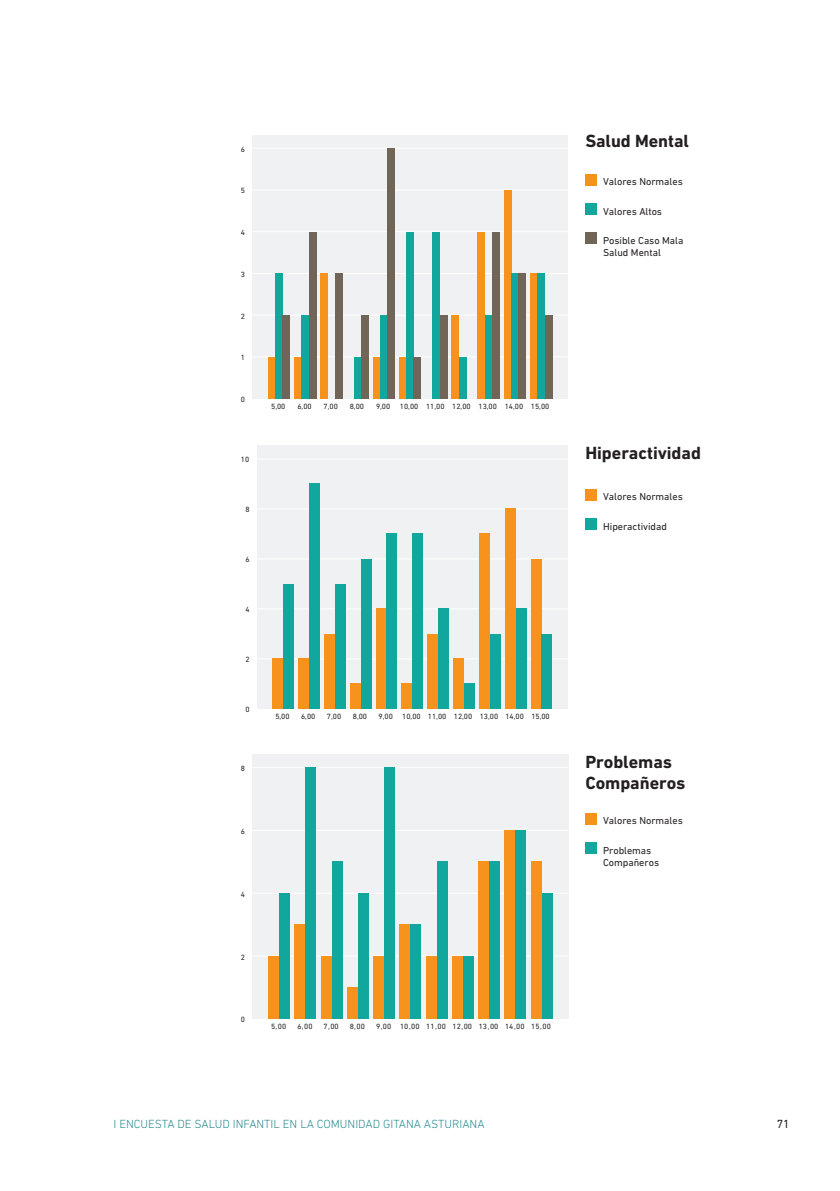
<style>
.page{position:relative;width:840px;height:1191px;background:#fff}
.page>*{position:absolute;margin:0;border:0;box-sizing:border-box;transform-origin:0 0}
.t1{font:700 18px/21.6px "DIN Next W1 G";color:#231f20}
.t2{font:300 12px "DIN Next W1 G";color:#2a8c92}
.t3{font:12px "DIN Next W1 G";color:#231f20}
.t4{font:10.2px/12.2px "DIN Next W1 G";color:#231f20}
.t5{font:7.6px "DIN Next W1 G";color:#231f20}
</style>
<div class="page">
<div style="left:252px;top:754px;width:316px;height:264px;background:#f0f1f2"></div>
<hr style="left:247px;top:955px;width:321px;height:1px;background:#fff">
<hr style="left:247px;top:893px;width:321px;height:1px;background:#fff">
<hr style="left:247px;top:830px;width:321px;height:1px;background:#fff">
<hr style="left:247px;top:767px;width:321px;height:1px;background:#fff">
<div style="left:257px;top:446px;width:310px;height:263px;background:#f0f1f2"></div>
<hr style="left:251px;top:658px;width:316px;height:1px;background:#fff">
<hr style="left:251px;top:608px;width:316px;height:1px;background:#fff">
<hr style="left:251px;top:558px;width:316px;height:1px;background:#fff">
<hr style="left:251px;top:508px;width:316px;height:1px;background:#fff">
<hr style="left:251px;top:459px;width:316px;height:1px;background:#fff">
<div style="left:252px;top:135px;width:315px;height:264px;background:#f0f1f2"></div>
<hr style="left:247px;top:356px;width:320px;height:1px;background:#fff">
<hr style="left:247px;top:315px;width:320px;height:1px;background:#fff">
<hr style="left:247px;top:273px;width:320px;height:1px;background:#fff">
<hr style="left:247px;top:231px;width:320px;height:1px;background:#fff">
<hr style="left:247px;top:190px;width:320px;height:1px;background:#fff">
<hr style="left:247px;top:148px;width:320px;height:1px;background:#fff">
<div style="left:272px;top:659px;width:11px;height:50px;background:#f7931d"></div>
<div style="left:298px;top:659px;width:11px;height:50px;background:#f7931d"></div>
<div style="left:324px;top:634px;width:11px;height:75px;background:#f7931d"></div>
<div style="left:350px;top:684px;width:10px;height:25px;background:#f7931d"></div>
<div style="left:375px;top:609px;width:11px;height:100px;background:#f7931d"></div>
<div style="left:401px;top:684px;width:11px;height:25px;background:#f7931d"></div>
<div style="left:427px;top:634px;width:11px;height:75px;background:#f7931d"></div>
<div style="left:453px;top:659px;width:11px;height:50px;background:#f7931d"></div>
<div style="left:479px;top:534px;width:10px;height:175px;background:#f7931d"></div>
<div style="left:504px;top:509px;width:11px;height:200px;background:#f7931d"></div>
<div style="left:530px;top:559px;width:11px;height:150px;background:#f7931d"></div>
<div style="left:283px;top:584px;width:11px;height:125px;background:#12a79d"></div>
<div style="left:309px;top:484px;width:11px;height:225px;background:#12a79d"></div>
<div style="left:335px;top:584px;width:10px;height:125px;background:#12a79d"></div>
<div style="left:360px;top:559px;width:11px;height:150px;background:#12a79d"></div>
<div style="left:386px;top:534px;width:11px;height:175px;background:#12a79d"></div>
<div style="left:412px;top:534px;width:11px;height:175px;background:#12a79d"></div>
<div style="left:438px;top:609px;width:10px;height:100px;background:#12a79d"></div>
<div style="left:464px;top:684px;width:10px;height:25px;background:#12a79d"></div>
<div style="left:489px;top:634px;width:11px;height:75px;background:#12a79d"></div>
<div style="left:515px;top:609px;width:11px;height:100px;background:#12a79d"></div>
<div style="left:541px;top:634px;width:11px;height:75px;background:#12a79d"></div>
<div style="left:585px;top:174px;width:11px;height:12px;background:#f7931d"></div>
<div style="left:585px;top:203px;width:11px;height:12px;background:#12a79d"></div>
<div style="left:585px;top:232px;width:11px;height:12px;background:#716557"></div>
<div style="left:585px;top:489px;width:11px;height:12px;background:#f7931d"></div>
<div style="left:585px;top:518px;width:11px;height:12px;background:#12a79d"></div>
<div style="left:585px;top:813px;width:11px;height:12px;background:#f7931d"></div>
<div style="left:585px;top:842px;width:11px;height:12px;background:#12a79d"></div>
<div style="left:268px;top:357px;width:7px;height:42px;background:#f7931d"></div>
<div style="left:294px;top:357px;width:7px;height:42px;background:#f7931d"></div>
<div style="left:320px;top:273px;width:8px;height:126px;background:#f7931d"></div>
<div style="left:373px;top:357px;width:7px;height:42px;background:#f7931d"></div>
<div style="left:399px;top:357px;width:7px;height:42px;background:#f7931d"></div>
<div style="left:451px;top:315px;width:7px;height:84px;background:#f7931d"></div>
<div style="left:477px;top:232px;width:8px;height:167px;background:#f7931d"></div>
<div style="left:503px;top:190px;width:8px;height:209px;background:#f7931d"></div>
<div style="left:530px;top:273px;width:7px;height:126px;background:#f7931d"></div>
<div style="left:275px;top:273px;width:7px;height:126px;background:#12a79d"></div>
<div style="left:301px;top:315px;width:8px;height:84px;background:#12a79d"></div>
<div style="left:354px;top:357px;width:7px;height:42px;background:#12a79d"></div>
<div style="left:380px;top:315px;width:7px;height:84px;background:#12a79d"></div>
<div style="left:406px;top:232px;width:7px;height:167px;background:#12a79d"></div>
<div style="left:432px;top:232px;width:7px;height:167px;background:#12a79d"></div>
<div style="left:458px;top:357px;width:8px;height:42px;background:#12a79d"></div>
<div style="left:485px;top:315px;width:7px;height:84px;background:#12a79d"></div>
<div style="left:511px;top:273px;width:7px;height:126px;background:#12a79d"></div>
<div style="left:537px;top:273px;width:7px;height:126px;background:#12a79d"></div>
<div style="left:282px;top:315px;width:8px;height:84px;background:#716557"></div>
<div style="left:309px;top:232px;width:7px;height:167px;background:#716557"></div>
<div style="left:335px;top:273px;width:7px;height:126px;background:#716557"></div>
<div style="left:361px;top:315px;width:7px;height:84px;background:#716557"></div>
<div style="left:387px;top:148px;width:7px;height:251px;background:#716557"></div>
<div style="left:413px;top:357px;width:8px;height:42px;background:#716557"></div>
<div style="left:439px;top:315px;width:8px;height:84px;background:#716557"></div>
<div style="left:492px;top:232px;width:7px;height:167px;background:#716557"></div>
<div style="left:518px;top:273px;width:7px;height:126px;background:#716557"></div>
<div style="left:544px;top:315px;width:8px;height:84px;background:#716557"></div>
<div style="left:268px;top:956px;width:11px;height:62px;background:#f7931d"></div>
<div style="left:294px;top:924px;width:11px;height:94px;background:#f7931d"></div>
<div style="left:320px;top:956px;width:11px;height:62px;background:#f7931d"></div>
<div style="left:347px;top:987px;width:10px;height:31px;background:#f7931d"></div>
<div style="left:373px;top:956px;width:11px;height:62px;background:#f7931d"></div>
<div style="left:399px;top:924px;width:11px;height:94px;background:#f7931d"></div>
<div style="left:425px;top:956px;width:11px;height:62px;background:#f7931d"></div>
<div style="left:451px;top:956px;width:11px;height:62px;background:#f7931d"></div>
<div style="left:478px;top:861px;width:11px;height:157px;background:#f7931d"></div>
<div style="left:504px;top:830px;width:11px;height:188px;background:#f7931d"></div>
<div style="left:530px;top:861px;width:11px;height:157px;background:#f7931d"></div>
<div style="left:279px;top:893px;width:11px;height:125px;background:#12a79d"></div>
<div style="left:305px;top:767px;width:11px;height:251px;background:#12a79d"></div>
<div style="left:331px;top:861px;width:11px;height:157px;background:#12a79d"></div>
<div style="left:357px;top:893px;width:11px;height:125px;background:#12a79d"></div>
<div style="left:384px;top:767px;width:11px;height:251px;background:#12a79d"></div>
<div style="left:410px;top:924px;width:11px;height:94px;background:#12a79d"></div>
<div style="left:436px;top:861px;width:11px;height:157px;background:#12a79d"></div>
<div style="left:462px;top:956px;width:11px;height:62px;background:#12a79d"></div>
<div style="left:489px;top:861px;width:10px;height:157px;background:#12a79d"></div>
<div style="left:515px;top:830px;width:11px;height:188px;background:#12a79d"></div>
<div style="left:541px;top:893px;width:11px;height:125px;background:#12a79d"></div>
<p class="t5" style="left:241px;top:145px;width:6px">6</p>
<p class="t5" style="left:241px;top:186px;width:6px">5</p>
<p class="t5" style="left:241px;top:228px;width:6px">4</p>
<p class="t5" style="left:241px;top:270px;width:6px">3</p>
<p class="t5" style="left:241px;top:312px;width:6px">2</p>
<p class="t5" style="left:241px;top:353px;width:6px">1</p>
<p class="t5" style="left:241px;top:395px;width:6px">0</p>
<p class="t5" style="left:241px;top:455px;width:10px">10</p>
<p class="t5" style="left:245px;top:505px;width:6px">8</p>
<p class="t5" style="left:245px;top:555px;width:6px">6</p>
<p class="t5" style="left:245px;top:605px;width:6px">4</p>
<p class="t5" style="left:245px;top:655px;width:6px">2</p>
<p class="t5" style="left:245px;top:705px;width:6px">0</p>
<p class="t5" style="left:241px;top:764px;width:6px">8</p>
<p class="t5" style="left:271px;top:402px;width:16px">5,00</p>
<p class="t5" style="left:297px;top:402px;width:16px">6,00</p>
<p class="t5" style="left:323px;top:402px;width:16px">7,00</p>
<p class="t5" style="left:349px;top:402px;width:16px">8,00</p>
<p class="t5" style="left:376px;top:402px;width:16px">9,00</p>
<p class="t5" style="left:399px;top:402px;width:151px">10,00 11,00 12,00 13,00 14,00 15,00</p>
<p class="t5" style="left:275px;top:712px;width:16px">5,00</p>
<p class="t5" style="left:301px;top:712px;width:16px">6,00</p>
<p class="t5" style="left:327px;top:712px;width:16px">7,00</p>
<p class="t5" style="left:352px;top:712px;width:16px">8,00</p>
<p class="t5" style="left:378px;top:712px;width:173px">9,00 10,00 11,00 12,00 13,00 14,00 15,00</p>
<p class="t5" style="left:241px;top:827px;width:6px">6</p>
<p class="t5" style="left:241px;top:889px;width:6px">4</p>
<p class="t5" style="left:241px;top:952px;width:6px">2</p>
<p class="t5" style="left:241px;top:1015px;width:6px">0</p>
<p class="t5" style="left:271px;top:1022px;width:17px">5,00</p>
<p class="t5" style="left:297px;top:1022px;width:17px">6,00</p>
<p class="t5" style="left:323px;top:1022px;width:17px">7,00</p>
<p class="t5" style="left:349px;top:1022px;width:17px">8,00</p>
<p class="t5" style="left:376px;top:1022px;width:176px">9,00 10,00 11,00 12,00 13,00 14,00 15,00</p>
<h1 class="t1" style="left:585px;top:129px;width:105px">Salud Mental</h1>
<h3 class="t4" style="left:602px;top:175px;width:81px">Valores Normales</h3>
<h3 class="t4" style="left:602px;top:205px;width:60px">Valores Altos</h3>
<h3 class="t4" style="left:602px;top:234px;width:82px">Posible Caso Mala<br>Salud Mental</h3>
<h1 class="t1" style="left:585px;top:442px;width:117px">Hiperactividad</h1>
<h3 class="t4" style="left:602px;top:490px;width:81px">Valores Normales</h3>
<h3 class="t4" style="left:602px;top:520px;width:65px">Hiperactividad</h3>
<h1 class="t1" style="left:585px;top:750px;width:101px">Problemas<br>Compañeros</h1>
<h3 class="t4" style="left:602px;top:814px;width:81px">Valores Normales</h3>
<h3 class="t4" style="left:602px;top:844px;width:57px">Problemas<br>Compañeros</h3>
<h2 class="t2" style="left:113px;top:1117px;width:372px">I ENCUESTA DE SALUD INFANTIL EN LA COMUNIDAD GITANA ASTURIANA</h2>
<h2 class="t3" style="left:776px;top:1117px;width:15px">71</h2>
</div>
